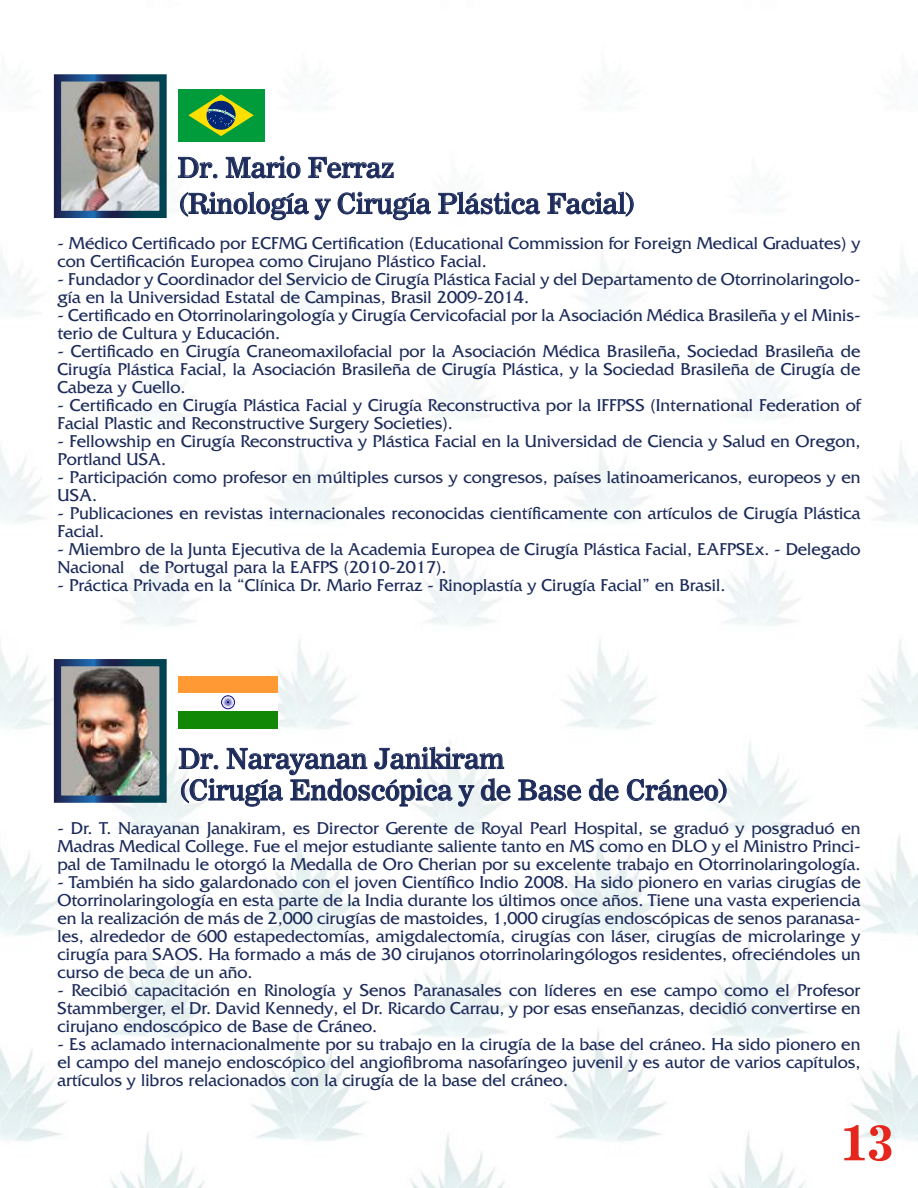
<style>
.page{position:relative;width:918px;height:1188px;background:#fff}
.page>*{position:absolute;margin:0;border:0;box-sizing:border-box;transform-origin:0 0}
.t1{font:50.85px "News 706 BT Bold C";color:#e5261c}
.t2{font:27.6px/36px "News 706 BT Roman C";letter-spacing:.005em;color:#1c2b5a}
.t3{font:18px/18px "Friz Quadrata Std";color:#1c2b5a}
</style>
<div class="page">
<img style="left:0;top:74px;width:918px;height:1114px">
<div style="left:178px;top:89px;width:87px;height:52px;background:#009b3a"></div>
<svg style="left:188px;top:94px;width:66px;height:42px"></svg>
<img style="left:62px;top:82px;width:97px;height:128px">
<svg style="left:178px;top:157px;width:40px;height:22px"></svg>
<svg style="left:226px;top:156px;width:75px;height:23px"></svg>
<svg style="left:308px;top:157px;width:86px;height:22px"></svg>
<svg style="left:180px;top:189px;width:151px;height:32px"></svg>
<svg style="left:338px;top:192px;width:93px;height:28px"></svg>
<svg style="left:438px;top:192px;width:102px;height:23px"></svg>
<svg style="left:547px;top:192px;width:87px;height:25px"></svg>
<div style="left:178px;top:676px;width:100px;height:52px;background:#f93"></div>
<div style="left:178px;top:694px;width:100px;height:17px;background:#fff"></div>
<div style="left:178px;top:711px;width:100px;height:17px;background:#128807"></div>
<svg style="left:221px;top:695px;width:14px;height:14px"></svg>
<svg style="left:222px;top:696px;width:13px;height:13px"></svg>
<svg style="left:179px;top:747px;width:332px;height:60px"></svg>
<svg style="left:518px;top:779px;width:64px;height:22px"></svg>
<svg style="left:589px;top:778px;width:30px;height:23px"></svg>
<svg style="left:627px;top:778px;width:100px;height:25px"></svg>
<img style="left:62px;top:667px;width:97px;height:128px">
<h2 class="t2" style="left:178px;top:150px;width:460px">Dr. Mario Ferraz<br>(Rinología y Cirugía Plástica Facial)</h2>
<p class="t3" style="left:58px;top:235px;width:804px">- Médico Certificado por ECFMG Certification (Educational Commission for Foreign Medical Graduates) y con Certificación Europea como Cirujano Plástico Facial.</p>
<p class="t3" style="left:58px;top:271px;width:805px">- Fundador y Coordinador del Servicio de Cirugía Plástica Facial y del Departamento de Otorrinolaringolo&shy;gía en la Universidad Estatal de Campinas, Brasil 2009-2014.</p>
<p class="t3" style="left:58px;top:307px;width:805px">- Certificado en Otorrinolaringología y Cirugía Cervicofacial por la Asociación Médica Brasileña y el Minis&shy;terio de Cultura y Educación.</p>
<p class="t3" style="left:58px;top:343px;width:805px;text-align:justify">- Certificado en Cirugía Craneomaxilofacial por la Asociación Médica Brasileña, Sociedad Brasileña de Cirugía Plástica Facial, la Asociación Brasileña de Cirugía Plástica, y la Sociedad Brasileña de Cirugía de Cabeza y Cuello.</p>
<p class="t3" style="left:58px;top:397px;width:805px">- Certificado en Cirugía Plástica Facial y Cirugía Reconstructiva por la IFFPSS (International Federation of<br>Facial Plastic and Reconstructive Surgery Societies).</p>
<p class="t3" style="left:58px;top:433px;width:804px">- Fellowship en Cirugía Reconstructiva y Plástica Facial en la Universidad de Ciencia y Salud en Oregon,<br>Portland USA.</p>
<p class="t3" style="left:58px;top:469px;width:805px">- Participación como profesor en múltiples cursos y congresos, países latinoamericanos, europeos y en<br>USA.</p>
<p class="t3" style="left:58px;top:505px;width:805px">- Publicaciones en revistas internacionales reconocidas científicamente con artículos de Cirugía Plástica<br>Facial.</p>
<p class="t3" style="left:58px;top:541px;width:805px">- Miembro de la Junta Ejecutiva de la Academia Europea de Cirugía Plástica Facial, EAFPSEx. - Delegado<br>Nacional de Portugal para la EAFPS (2010-2017).</p>
<p class="t3" style="left:58px;top:577px;width:669px">- Práctica Privada en la “Clínica Dr. Mario Ferraz - Rinoplastía y Cirugía Facial” en Brasil.</p>
<h2 class="t2" style="left:178px;top:743px;width:552px;line-height:31.5px">Dr. Narayanan Janikiram<br>(Cirugía Endoscópica y de Base de Cráneo)</h2>
<p class="t3" style="left:58px;top:819px;width:805px;text-align:justify">- Dr. T. Narayanan Janakiram, es Director Gerente de Royal Pearl Hospital, se graduó y posgraduó en Madras Medical College. Fue el mejor estudiante saliente tanto en MS como en DLO y el Ministro Princi&shy;pal de Tamilnadu le otorgó la Medalla de Oro Cherian por su excelente trabajo en Otorrinolaringología.</p>
<p class="t3" style="left:58px;top:873px;width:805px;text-align:justify">- También ha sido galardonado con el joven Científico Indio 2008. Ha sido pionero en varias cirugías de Otorrinolaringología en esta parte de la India durante los últimos once años. Tiene una vasta experiencia en la realización de más de 2,000 cirugías de mastoides, 1,000 cirugías endoscópicas de senos paranasa&shy;les, alrededor de 600 estapedectomías, amigdalectomía, cirugías con láser, cirugías de microlaringe y cirugía para SAOS. Ha formado a más de 30 cirujanos otorrinolaringólogos residentes, ofreciéndoles un curso de beca de un año.</p>
<p class="t3" style="left:58px;top:981px;width:804px;text-align:justify">- Recibió capacitación en Rinología y Senos Paranasales con líderes en ese campo como el Profesor Stammberger, el Dr. David Kennedy, el Dr. Ricardo Carrau, y por esas enseñanzas, decidió convertirse en cirujano endoscópico de Base de Cráneo.</p>
<p class="t3" style="left:58px;top:1035px;width:804px;text-align:justify">- Es aclamado internacionalmente por su trabajo en la cirugía de la base del cráneo. Ha sido pionero en el campo del manejo endoscópico del angiofibroma nasofaríngeo juvenil y es autor de varios capítulos, artículos y libros relacionados con la cirugía de la base del cráneo.</p>
<h1 class="t1" style="left:841px;top:1111px;width:55px">13</h1>
</div>
